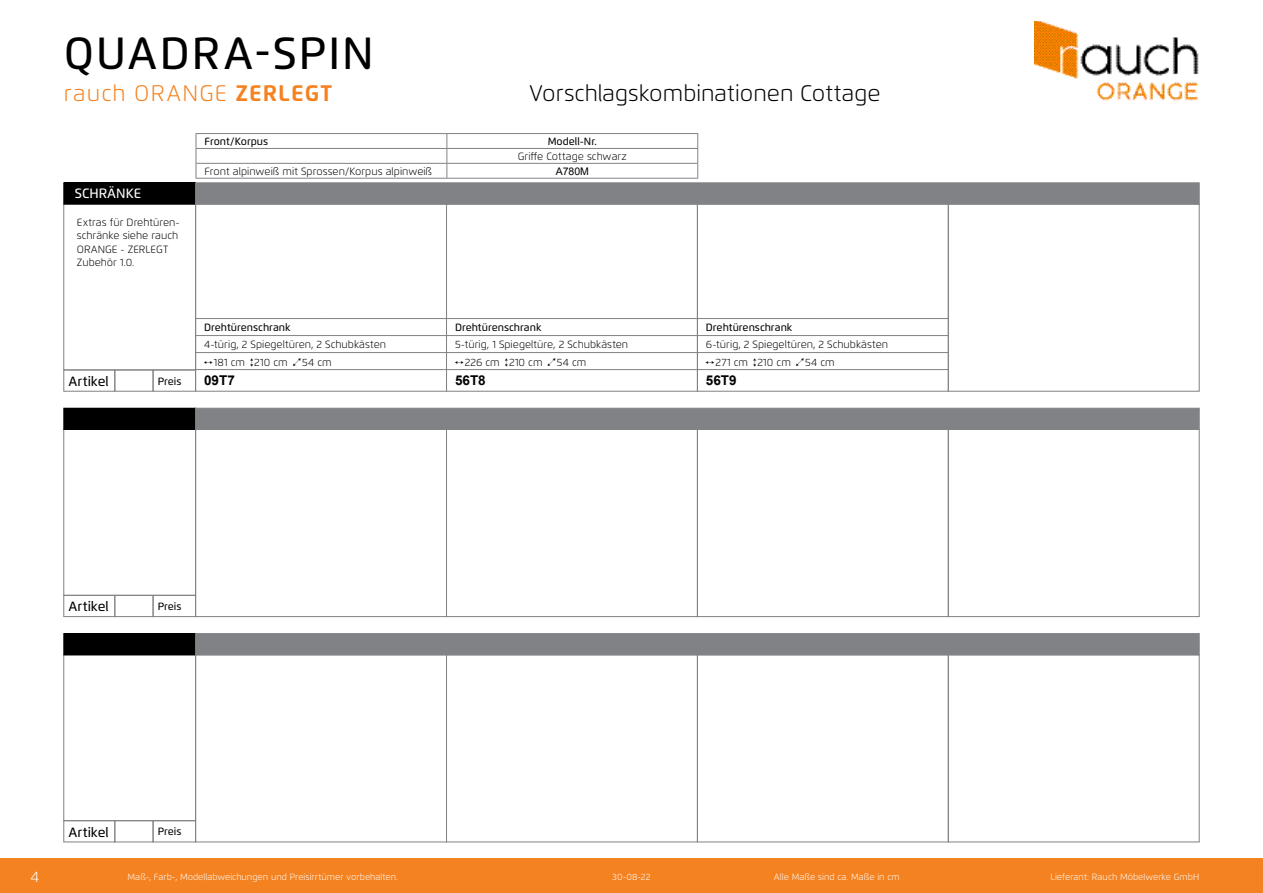
<style>
.page{position:relative;width:1263px;height:893px;background:#fff}
.page>*{position:absolute;margin:0;border:0;box-sizing:border-box;transform-origin:0 0}
.t1{font:500 45px "Flexo";letter-spacing:.045em;color:#000}
.t2{font:300 22.5px "Flexo";color:#000}
.t3{font:300 22.5px "Flexo";letter-spacing:.05em;color:#f58220}
.t4{font:300 15px "Flexo";color:#fff}
.t5{font:500 13.5px "Flexo";letter-spacing:.005em;color:#000}
.t6{font:700 13.5px "Arial";color:#000}
.t7{font:500 13.5px "Flexo";color:#fff}
.t8{font:300 10.5px/13.5px "Flexo";color:#000}
.t9{font:500 10.5px "Flexo";color:#000}
.t10{font:10.5px "Arial";color:#000}
.t11{font:300 9px "Flexo";color:#fff}
.s1{font-weight:700}
</style>
<div class="page">
<div style="left:0;top:859px;width:1263px;height:34px;background:#f58220"></div>
<img style="left:1035px;top:21px;width:164px;height:80px">
<div style="left:114px;top:820px;width:39px;height:22px;border:1px solid #808285"></div>
<div style="left:153px;top:820px;width:43px;height:22px;border:1px solid #808285"></div>
<div style="left:63px;top:820px;width:52px;height:22px;border:1px solid #808285"></div>
<div style="left:63px;top:654px;width:133px;height:167px;border:1px solid #808285"></div>
<div style="left:64px;top:634px;width:132px;height:21px;background:#000"></div>
<div style="left:63px;top:633px;width:133px;height:22px;border:1px solid #000"></div>
<div style="left:195px;top:633px;width:1004px;height:22px;background:#808285"></div>
<div style="left:114px;top:595px;width:39px;height:22px;border:1px solid #808285"></div>
<div style="left:153px;top:595px;width:43px;height:22px;border:1px solid #808285"></div>
<div style="left:63px;top:595px;width:52px;height:22px;border:1px solid #808285"></div>
<div style="left:63px;top:429px;width:133px;height:167px;border:1px solid #808285"></div>
<div style="left:64px;top:408px;width:132px;height:21px;background:#000"></div>
<div style="left:63px;top:408px;width:133px;height:22px;border:1px solid #000"></div>
<div style="left:195px;top:408px;width:1004px;height:22px;background:#808285"></div>
<div style="left:114px;top:370px;width:39px;height:22px;border:1px solid #808285"></div>
<div style="left:153px;top:370px;width:43px;height:22px;border:1px solid #808285"></div>
<div style="left:63px;top:370px;width:52px;height:22px;border:1px solid #808285"></div>
<div style="left:63px;top:204px;width:133px;height:166px;border:1px solid #808285"></div>
<div style="left:64px;top:183px;width:132px;height:21px;background:#000"></div>
<div style="left:63px;top:182px;width:133px;height:22px;border:1px solid #000"></div>
<div style="left:195px;top:182px;width:1004px;height:22px;background:#808285;border:1px solid #808285"></div>
<div style="left:446px;top:429px;width:252px;height:188px;border:1px solid #808285"></div>
<div style="left:446px;top:654px;width:252px;height:188px;border:1px solid #808285"></div>
<div style="left:697px;top:429px;width:252px;height:188px;border:1px solid #808285"></div>
<div style="left:697px;top:654px;width:252px;height:188px;border:1px solid #808285"></div>
<div style="left:948px;top:429px;width:251px;height:188px;border:1px solid #808285"></div>
<div style="left:948px;top:654px;width:251px;height:188px;border:1px solid #808285"></div>
<div style="left:195px;top:429px;width:252px;height:188px;border:1px solid #808285"></div>
<div style="left:195px;top:654px;width:252px;height:188px;border:1px solid #808285"></div>
<hr style="left:446px;top:335px;width:126px;height:1px;background:#808285">
<hr style="left:572px;top:335px;width:125px;height:1px;background:#808285">
<hr style="left:446px;top:352px;width:126px;height:1px;background:#808285">
<hr style="left:572px;top:352px;width:125px;height:1px;background:#808285">
<hr style="left:446px;top:318px;width:126px;height:1px;background:#808285">
<hr style="left:572px;top:318px;width:125px;height:1px;background:#808285">
<hr style="left:446px;top:369px;width:126px;height:1px;background:#808285">
<hr style="left:572px;top:369px;width:125px;height:1px;background:#808285">
<div style="left:446px;top:204px;width:252px;height:188px;border:1px solid #808285"></div>
<hr style="left:697px;top:335px;width:126px;height:1px;background:#808285">
<hr style="left:823px;top:335px;width:125px;height:1px;background:#808285">
<hr style="left:697px;top:352px;width:126px;height:1px;background:#808285">
<hr style="left:823px;top:352px;width:125px;height:1px;background:#808285">
<hr style="left:697px;top:318px;width:126px;height:1px;background:#808285">
<hr style="left:823px;top:318px;width:125px;height:1px;background:#808285">
<hr style="left:697px;top:369px;width:126px;height:1px;background:#808285">
<hr style="left:823px;top:369px;width:125px;height:1px;background:#808285">
<div style="left:697px;top:204px;width:252px;height:188px;border:1px solid #808285"></div>
<div style="left:948px;top:204px;width:251px;height:188px;border:1px solid #808285"></div>
<hr style="left:196px;top:335px;width:125px;height:1px;background:#808285">
<hr style="left:321px;top:335px;width:125px;height:1px;background:#808285">
<hr style="left:196px;top:352px;width:125px;height:1px;background:#808285">
<hr style="left:321px;top:352px;width:125px;height:1px;background:#808285">
<hr style="left:196px;top:318px;width:125px;height:1px;background:#808285">
<hr style="left:321px;top:318px;width:125px;height:1px;background:#808285">
<hr style="left:196px;top:369px;width:125px;height:1px;background:#808285">
<hr style="left:321px;top:369px;width:125px;height:1px;background:#808285">
<div style="left:195px;top:204px;width:252px;height:188px;border:1px solid #808285"></div>
<hr style="left:196px;top:163px;width:251px;height:1px;background:#808285">
<hr style="left:447px;top:163px;width:251px;height:1px;background:#808285">
<hr style="left:196px;top:178px;width:251px;height:1px;background:#808285">
<hr style="left:447px;top:178px;width:251px;height:1px;background:#808285">
<hr style="left:196px;top:133px;width:251px;height:1px;background:#808285">
<svg style="left:196px;top:134px;width:1px;height:44px"></svg>
<hr style="left:447px;top:133px;width:251px;height:1px;background:#808285">
<svg style="left:446px;top:134px;width:1px;height:44px"></svg>
<svg style="left:697px;top:134px;width:1px;height:44px"></svg>
<hr style="left:196px;top:148px;width:251px;height:1px;background:#808285">
<hr style="left:447px;top:148px;width:251px;height:1px;background:#808285">
<h1 class="t1" style="left:64px;top:26px;width:311px">QUADRA-SPIN</h1>
<h2 class="t3" style="left:64px;top:79px;width:270px">rauch ORANGE <span class="s1">ZERLEGT</span></h2>
<h2 class="t2" style="left:529px;top:79px;width:353px">Vorschlagskombinationen Cottage</h2>
<p class="t7" style="left:75px;top:185px;width:68px">SCHRÄNKE</p>
<p class="t8" style="left:77px;top:215px;width:104px">Extras für Drehtüren&shy;schränke siehe rauch<br>ORANGE - ZERLEGT<br>Zubehör 1.0.</p>
<p class="t5" style="left:68px;top:373px;width:42px">Artikel</p>
<p class="t9" style="left:158px;top:375px;width:25px">Preis</p>
<p class="t9" style="left:204px;top:135px;width:65px">Front/Korpus</p>
<p class="t9" style="left:548px;top:135px;width:51px">Modell-Nr.</p>
<p class="t8" style="left:518px;top:150px;width:111px">Griffe Cottage schwarz</p>
<p class="t8" style="left:204px;top:165px;width:229px">Front alpinweiß mit Sprossen/Korpus alpinweiß</p>
<p class="t10" style="left:556px;top:164px;width:35px">A780M</p>
<p class="t9" style="left:204px;top:321px;width:88px">Drehtürenschrank</p>
<p class="t8" style="left:214px;top:335px;width:174px;line-height:18.3px;text-indent:-10px">4-türig, 2 Spiegeltüren, 2 Schubkästen<br>181 cm 210 cm</p>
<p class="t8" style="left:302px;top:356px;width:31px">54 cm</p>
<p class="t9" style="left:455px;top:321px;width:88px">Drehtürenschrank</p>
<p class="t8" style="left:465px;top:335px;width:165px;line-height:18.3px;text-indent:-10px">5-türig, 1 Spiegeltüre, 2 Schubkästen<br>226 cm 210 cm</p>
<p class="t8" style="left:557px;top:356px;width:31px">54 cm</p>
<p class="t6" style="left:204px;top:371px;width:32px">09T7</p>
<p class="t6" style="left:455px;top:371px;width:32px">56T8</p>
<p class="t9" style="left:706px;top:321px;width:88px">Drehtürenschrank</p>
<p class="t8" style="left:716px;top:335px;width:174px;line-height:18.3px;text-indent:-10px">6-türig, 2 Spiegeltüren, 2 Schubkästen<br>271 cm 210 cm</p>
<p class="t8" style="left:805px;top:356px;width:31px">54 cm</p>
<p class="t6" style="left:706px;top:371px;width:32px">56T9</p>
<p class="t5" style="left:68px;top:598px;width:42px">Artikel</p>
<p class="t9" style="left:158px;top:600px;width:25px">Preis</p>
<p class="t5" style="left:68px;top:824px;width:42px">Artikel</p>
<p class="t9" style="left:158px;top:825px;width:25px">Preis</p>
<h3 class="t4" style="left:31px;top:867px;width:10px">4</h3>
<p class="t11" style="left:128px;top:872px;width:272px">Maß-, Farb-, Modellabweichungen und Preisirrtümer vorbehalten.</p>
<p class="t11" style="left:774px;top:872px;width:127px">Alle Maße sind ca. Maße in cm</p>
<p class="t11" style="left:1050px;top:872px;width:150px">Lieferant: Rauch Möbelwerke GmbH</p>
<p class="t11" style="left:612px;top:872px;width:40px">30-08-22</p>
</div>
